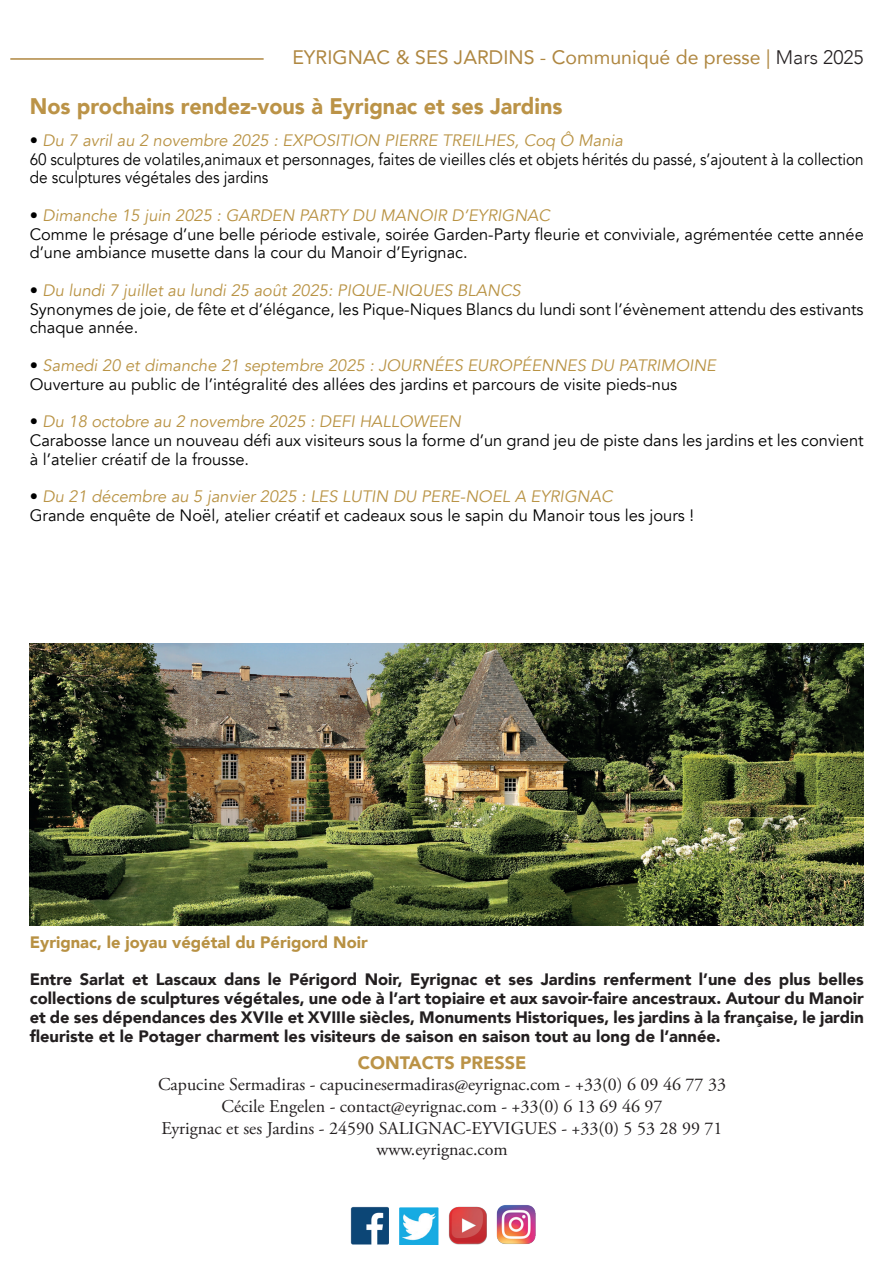
<style>
.page{position:relative;width:893px;height:1263px;background:#fff}
.page>*{position:absolute;margin:0;border:0;box-sizing:border-box;transform-origin:0 0}
.t1{font:900 22.5px "Avenir";color:#bb9347;scale:.96 1}
.t2{font:19.5px "Avenir";color:#af8741}
.t3{font:18px/21.6px "Adobe Garamond Pro";color:#231f20;text-align:center}
.t4{font:900 18px "Avenir";color:#bb9347}
.t5{font:16.5px/18.8px "Avenir";color:#000}
.t6{font:900 16.5px/18.8px "Avenir";color:#231f20;text-align:justify}
.t7{font:900 16.5px "Avenir";color:#b89143}
.s1{font-weight:300;color:#231f20}
.s2{font-style:italic;color:#b99344}
</style>
<div class="page">
<img style="left:399px;top:1207px;width:39px;height:37px">
<img style="left:496px;top:1205px;width:40px;height:39px">
<img style="left:351px;top:1207px;width:38px;height:37px">
<img style="left:449px;top:1207px;width:38px;height:37px">
<img style="left:30px;top:643px;width:834px;height:282px">
<hr style="left:10px;top:58px;width:254px;height:2px;background:#af8741">
<p class="t2" style="left:292px;top:41px;width:573px">EYRIGNAC &amp; SES JARDINS - Communiqué de presse | <span class="s1">Mars 2025</span></p>
<h1 class="t1" style="left:30px;top:87px;width:556px">Nos prochains rendez-vous à Eyrignac et ses Jardins</h1>
<p class="t5" style="left:30px;top:131px;width:835px">• <span class="s2">Du 7 avril au 2 novembre 2025 : EXPOSITION PIERRE TREILHES, Coq Ô Mania<br></span>60 sculptures de volatiles,animaux et personnages, faites de vieilles clés et objets hérités du passé, s’ajoutent à la collection de sculptures végétales des jardins</p>
<p class="t5" style="left:30px;top:206px;width:835px">• <span class="s2">Dimanche 15 juin 2025 : GARDEN PARTY DU MANOIR D’EYRIGNAC<br></span>Comme le présage d’une belle période estivale, soirée Garden-Party fleurie et conviviale, agrémentée cette année d’une ambiance musette dans la cour du Manoir d’Eyrignac.</p>
<p class="t5" style="left:30px;top:281px;width:835px">• <span class="s2">Du lundi 7 juillet au lundi 25 août 2025: PIQUE-NIQUES BLANCS<br></span>Synonymes de joie, de fête et d’élégance, les Pique-Niques Blancs du lundi sont l’évènement attendu des estivants chaque année.</p>
<p class="t5" style="left:30px;top:356px;width:688px">• <span class="s2">Samedi 20 et dimanche 21 septembre 2025 : JOURNÉES EUROPÉENNES DU PATRIMOINE<br></span>Ouverture au public de l’intégralité des allées des jardins et parcours de visite pieds-nus</p>
<p class="t5" style="left:30px;top:412px;width:835px">• <span class="s2">Du 18 octobre au 2 novembre 2025 : DEFI HALLOWEEN<br></span>Carabosse lance un nouveau défi aux visiteurs sous la forme d’un grand jeu de piste dans les jardins et les convient à l’atelier créatif de la frousse.</p>
<p class="t5" style="left:30px;top:487px;width:666px">• <span class="s2">Du 21 décembre au 5 janvier 2025 : LES LUTIN DU PERE-NOEL A EYRIGNAC<br></span>Grande enquête de Noël, atelier créatif et cadeaux sous le sapin du Manoir tous les jours !</p>
<p class="t7" style="left:30px;top:928px;width:339px">Eyrignac, le joyau végétal du Périgord Noir</p>
<p class="t6" style="left:30px;top:970px;width:835px">Entre Sarlat et Lascaux dans le Périgord Noir, Eyrignac et ses Jardins renferment l’une des plus belles collections de sculptures végétales, une ode à l’art topiaire et aux savoir-faire ancestraux. Autour du Manoir et de ses dépendances des XVIIe et XVIIIe siècles, Monuments Historiques, les jardins à la française, le jardin fleuriste et le Potager charment les visiteurs de saison en saison tout au long de l’année.</p>
<p class="t4" style="left:358px;top:1047px;width:170px">CONTACTS PRESSE</p>
<p class="t3" style="left:158px;top:1074px;width:569px">Capucine Sermadiras - capucinesermadiras@eyrignac.com - +33(0) 6 09 46 77 33<br>Cécile Engelen - contact@eyrignac.com - +33(0) 6 13 69 46 97<br>Eyrignac et ses Jardins - 24590 SALIGNAC-EYVIGUES - +33(0) 5 53 28 99 71 www.eyrignac.com</p>
</div>
